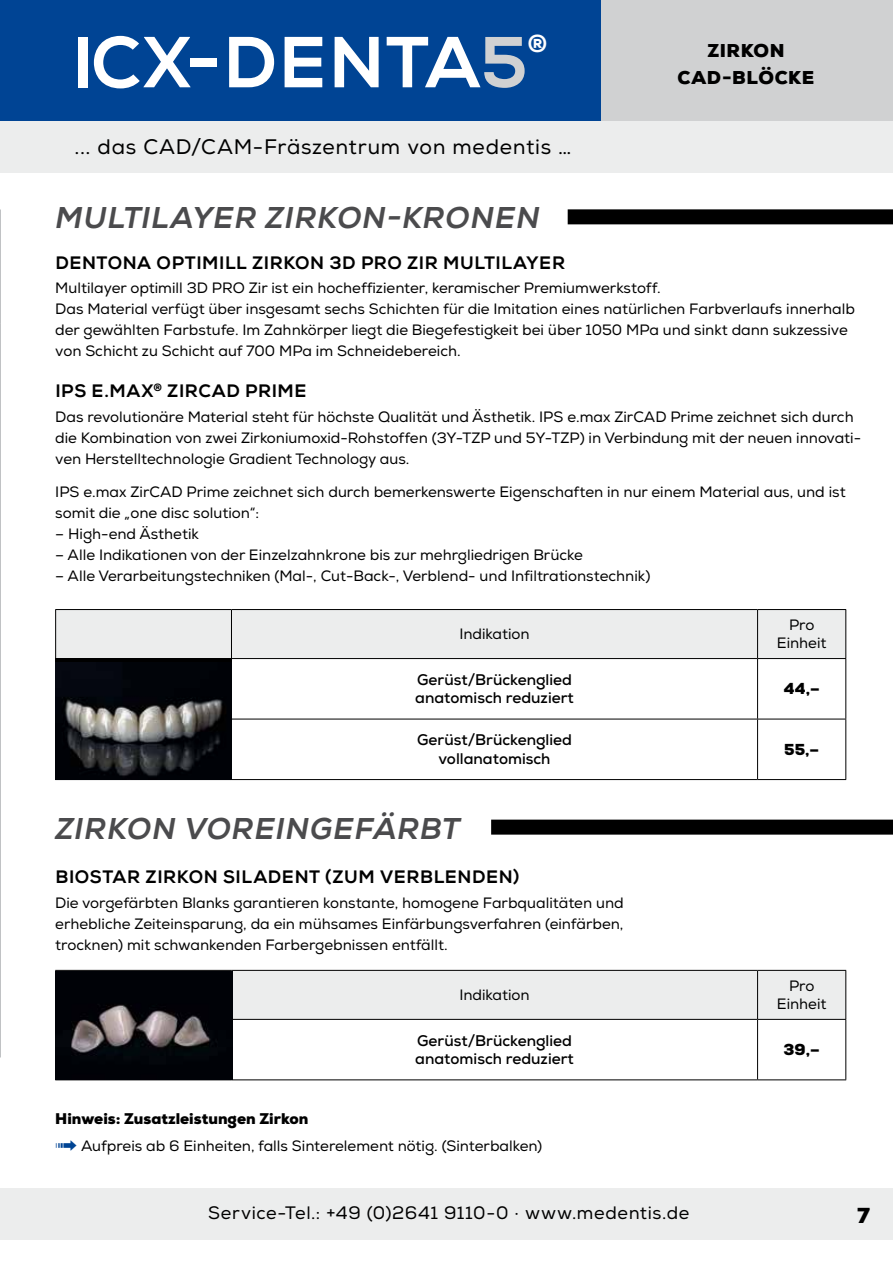
<style>
.page{position:relative;width:893px;height:1263px;background:#fff}
.page>*{position:absolute;margin:0;border:0;box-sizing:border-box;transform-origin:0 0}
.t1{font:72px "Nexa X Bold";letter-spacing:.01em;color:#fff}
.t2{font:italic 30px "Nexa X Bold";letter-spacing:.03em;color:#4b4b4d}
.t3{font:24.45px "Nexa X Bold";color:#fff}
.t4{font:21px "Nexa";letter-spacing:.035em;color:#000}
.t5{font:900 21px "Nexa";color:#000}
.t6{font:18px "Nexa X Bold";letter-spacing:.03em;color:#000}
.t7{font:18px "Nexa";letter-spacing:.035em;color:#000}
.t8{font:900 18px/27px "Nexa";letter-spacing:.03em;color:#000;text-align:center}
.t9{font:700 15.45px/18.5px "Nexa";color:#000}
.t10{font:900 15.45px "Nexa";color:#000}
.t11{font:15px/21px "Nexa";color:#000}
.s1{color:#d0d1d2}
.s2{font-weight:900}
.s3{color:#004494}
</style>
<div class="page">
<div style="left:0;top:0;width:617px;height:123px;background:#004494"></div>
<div style="left:0;top:1188px;width:893px;height:51px;background:#eceded"></div>
<div style="left:602px;top:0;width:291px;height:121px;background:#d0d1d2"></div>
<div style="left:0;top:121px;width:893px;height:51px;background:#eceded"></div>
<img style="left:0;top:323px;width:1px;height:735px">
<img style="left:0;top:209px;width:1px;height:114px">
<div style="left:56px;top:610px;width:789px;height:48px;background:#eceded"></div>
<hr style="left:55px;top:609px;width:176px;height:1px;background:#000">
<hr style="left:55px;top:610px;width:1px;height:48px;background:#000">
<hr style="left:231px;top:609px;width:527px;height:1px;background:#000">
<hr style="left:231px;top:610px;width:1px;height:48px;background:#000">
<hr style="left:758px;top:609px;width:88px;height:1px;background:#000">
<hr style="left:757px;top:610px;width:1px;height:48px;background:#000">
<hr style="left:845px;top:610px;width:1px;height:48px;background:#000">
<hr style="left:231px;top:658px;width:527px;height:1px;background:#000">
<hr style="left:758px;top:658px;width:88px;height:1px;background:#000">
<hr style="left:757px;top:659px;width:1px;height:60px;background:#000">
<hr style="left:845px;top:659px;width:1px;height:60px;background:#000">
<hr style="left:231px;top:719px;width:527px;height:1px;background:#000">
<hr style="left:758px;top:719px;width:88px;height:1px;background:#000">
<hr style="left:757px;top:719px;width:1px;height:60px;background:#000">
<hr style="left:845px;top:719px;width:1px;height:60px;background:#000">
<hr style="left:231px;top:779px;width:527px;height:1px;background:#000">
<hr style="left:758px;top:779px;width:88px;height:1px;background:#000">
<div style="left:55px;top:658px;width:177px;height:122px;background:#000207"></div>
<img style="left:55px;top:663px;width:168px;height:114px">
<div style="left:232px;top:971px;width:613px;height:48px;background:#eceded"></div>
<hr style="left:55px;top:970px;width:176px;height:1px;background:#000">
<hr style="left:55px;top:971px;width:1px;height:48px;background:#000">
<hr style="left:231px;top:970px;width:527px;height:1px;background:#000">
<hr style="left:758px;top:970px;width:88px;height:1px;background:#000">
<hr style="left:757px;top:971px;width:1px;height:48px;background:#000">
<hr style="left:845px;top:971px;width:1px;height:48px;background:#000">
<hr style="left:55px;top:1019px;width:176px;height:1px;background:#000">
<hr style="left:55px;top:1020px;width:1px;height:59px;background:#000">
<hr style="left:231px;top:1019px;width:527px;height:1px;background:#000">
<hr style="left:758px;top:1019px;width:88px;height:1px;background:#000">
<hr style="left:757px;top:1020px;width:1px;height:59px;background:#000">
<hr style="left:845px;top:1020px;width:1px;height:59px;background:#000">
<hr style="left:55px;top:1079px;width:176px;height:1px;background:#000">
<hr style="left:231px;top:1079px;width:527px;height:1px;background:#000">
<hr style="left:758px;top:1079px;width:88px;height:1px;background:#000">
<img style="left:56px;top:971px;width:176px;height:108px">
<div style="left:568px;top:209px;width:325px;height:15px;background:#000"></div>
<div style="left:491px;top:820px;width:402px;height:15px;background:#000"></div>
<h1 class="t1" style="left:73px;top:18px;width:456px">ICX-DENTA<span class="s1">5</span></h1>
<h3 class="t3" style="left:528px;top:29px;width:22px">®</h3>
<h3 class="t4" style="left:75px;top:134px;width:498px">... das CAD/CAM-Fräszentrum von medentis …</h3>
<h2 class="t2" style="left:55px;top:199px;width:486px">MULTILAYER ZIRKON-KRONEN</h2>
<p class="t8" style="left:677px;top:37px;width:138px">ZIRKON<br>CAD-BLÖCKE</p>
<p class="t6" style="left:55px;top:251px;width:511px">DENTONA OPTIMILL ZIRKON 3D PRO ZIR MULTILAYER</p>
<p class="t11" style="left:55px;top:278px;width:801px">Multilayer optimill 3D PRO Zir ist ein hocheffizienter, keramischer Premiumwerkstoff.<br>Das Material verfügt über insgesamt sechs Schichten für die Imitation eines natürlichen Farbverlaufs innerhalb der gewählten Farbstufe. Im Zahnkörper liegt die Biegefestigkeit bei über 1050 MPa und sinkt dann sukzessive von Schicht zu Schicht auf 700 MPa im Schneidebereich.</p>
<p class="t6" style="left:55px;top:380px;width:253px">IPS E.MAX<sup>®</sup> ZIRCAD PRIME</p>
<p class="t11" style="left:55px;top:406px;width:807px">Das revolutionäre Material steht für höchste Qualität und Ästhetik. IPS e.max ZirCAD Prime zeichnet sich durch die Kombination von zwei Zirkoniumoxid-Rohstoffen (3Y-TZP und 5Y-TZP) in Verbindung mit der neuen innovati&shy;ven Herstelltechnologie Gradient Technology aus.</p>
<p class="t11" style="left:55px;top:481px;width:792px">IPS e.max ZirCAD Prime zeichnet sich durch bemerkenswerte Eigenschaften in nur einem Material aus, und ist somit die „one disc solution“:</p>
<p class="t11" style="left:55px;top:523px;width:145px">– High-end Ästhetik</p>
<p class="t11" style="left:55px;top:544px;width:529px">– Alle Indikationen von der Einzelzahnkrone bis zur mehrgliedrigen Brücke</p>
<p class="t11" style="left:55px;top:565px;width:597px">– Alle Verarbeitungstechniken (Mal-, Cut-Back-, Verblend- und Infiltrationstechnik)</p>
<p class="t11" style="left:459px;top:624px;width:72px">Indikation</p>
<p class="t11" style="left:777px;top:616px;width:51px;line-height:18px;text-align:center">Pro<br>Einheit</p>
<p class="t9" style="left:415px;top:670px;width:160px">Gerüst/Brückenglied anatomisch reduziert</p>
<p class="t10" style="left:784px;top:678px;width:37px">44,–</p>
<p class="t9" style="left:417px;top:731px;width:156px;text-align:center">Gerüst/Brückenglied vollanatomisch</p>
<p class="t10" style="left:784px;top:739px;width:37px">55,–</p>
<h2 class="t2" style="left:55px;top:810px;width:406px">ZIRKON VOREINGEFÄRBT</h2>
<p class="t6" style="left:55px;top:865px;width:466px">BIOSTAR ZIRKON SILADENT (ZUM VERBLENDEN)</p>
<p class="t11" style="left:55px;top:893px;width:570px;text-align:justify">Die vorgefärbten Blanks garantieren konstante, homogene Farbqualitäten und erhebliche Zeiteinsparung, da ein mühsames Einfärbungsverfahren (einfärben, trocknen) mit schwankenden Farbergebnissen entfällt.</p>
<p class="t11" style="left:459px;top:985px;width:72px">Indikation</p>
<p class="t11" style="left:777px;top:977px;width:51px;line-height:18px;text-align:center">Pro<br>Einheit</p>
<p class="t9" style="left:415px;top:1031px;width:160px">Gerüst/Brückenglied anatomisch reduziert</p>
<p class="t10" style="left:783px;top:1039px;width:38px">39,–</p>
<p class="t11" style="left:55px;top:1105px;width:489px;line-height:27px"><span class="s2">Hinweis: Zusatzleistungen Zirkon<br></span><span class="s3">➟</span> Aufpreis ab 6 Einheiten, falls Sinterelement nötig. (Sinterbalken)</p>
<p class="t7" style="left:208px;top:1202px;width:483px">Service-Tel.: +49 (0)2641 9110-0 · www.medentis.de</p>
<h3 class="t5" style="left:857px;top:1202px;width:14px">7</h3>
</div>
